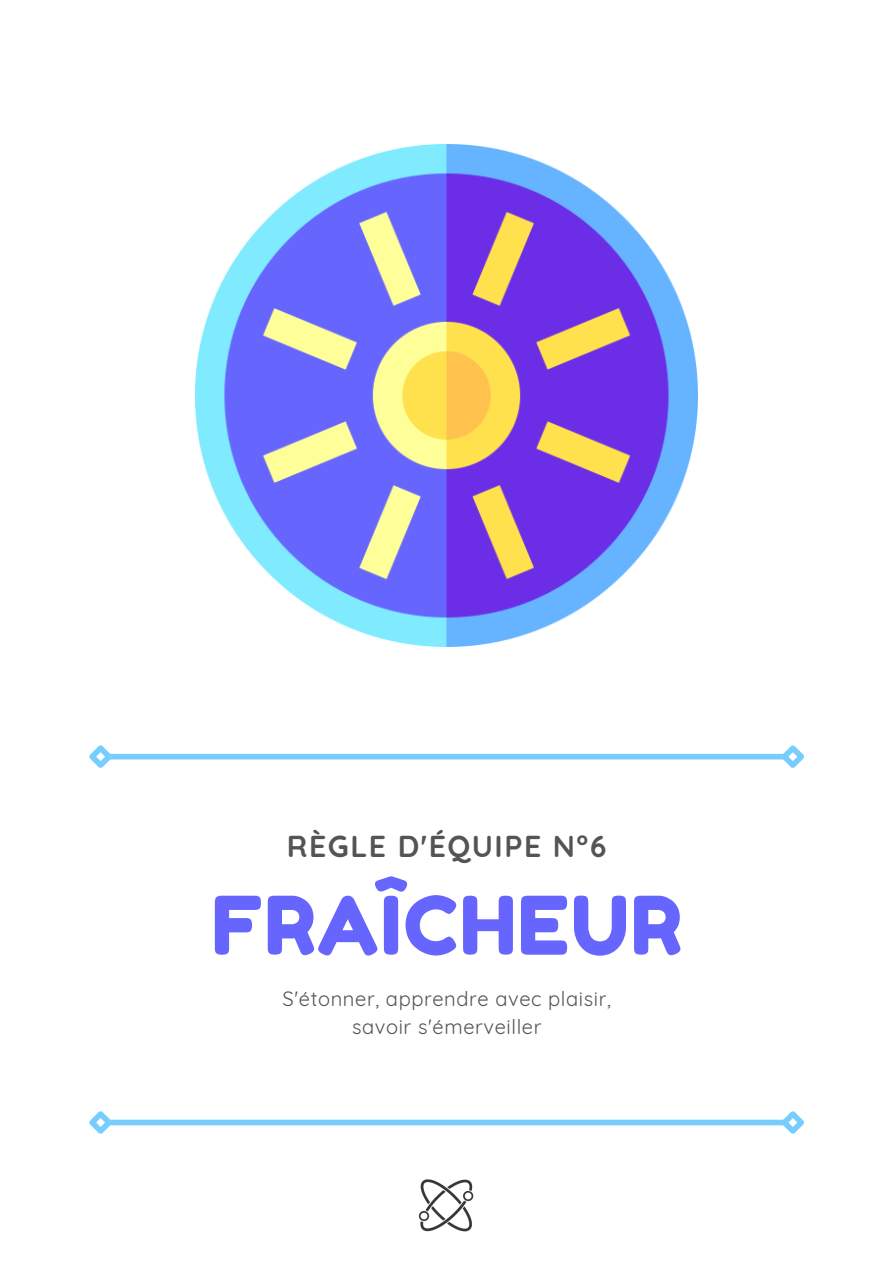
<style>
.page{position:relative;width:893px;height:1264px;background:#fff}
.page>*{position:absolute;margin:0;border:0;box-sizing:border-box;transform-origin:0 0}
.t1{font:80.55px "Fredoka One";letter-spacing:.02em;color:#66f}
.t2{font:700 30.15px "Quicksand";letter-spacing:.05em;color:#545454}
.t3{font:20.1px "Quicksand";letter-spacing:.03em;color:#545454}
</style>
<div class="page">
<div style="left:109px;top:753px;width:675px;height:6px;background:#76cdfe"></div>
<svg style="left:89px;top:745px;width:28px;height:23px"></svg>
<svg style="left:776px;top:745px;width:28px;height:23px"></svg>
<div style="left:109px;top:1119px;width:675px;height:6px;background:#76cdfe"></div>
<svg style="left:89px;top:1111px;width:28px;height:23px"></svg>
<svg style="left:776px;top:1111px;width:28px;height:23px"></svg>
<img style="left:196px;top:144px;width:501px;height:502px">
<img style="left:418px;top:1179px;width:56px;height:53px">
<p class="t2" style="left:287px;top:827px;width:321px">RÈGLE D'ÉQUIPE N°6</p>
<p class="t1" style="left:211px;top:876px;width:471px">FRAÎCHEUR</p>
<p class="t3" style="left:282px;top:985px;width:330px">S'étonner, apprendre avec plaisir,</p>
<p class="t3" style="left:352px;top:1014px;width:191px">savoir s'émerveiller</p>
</div>
